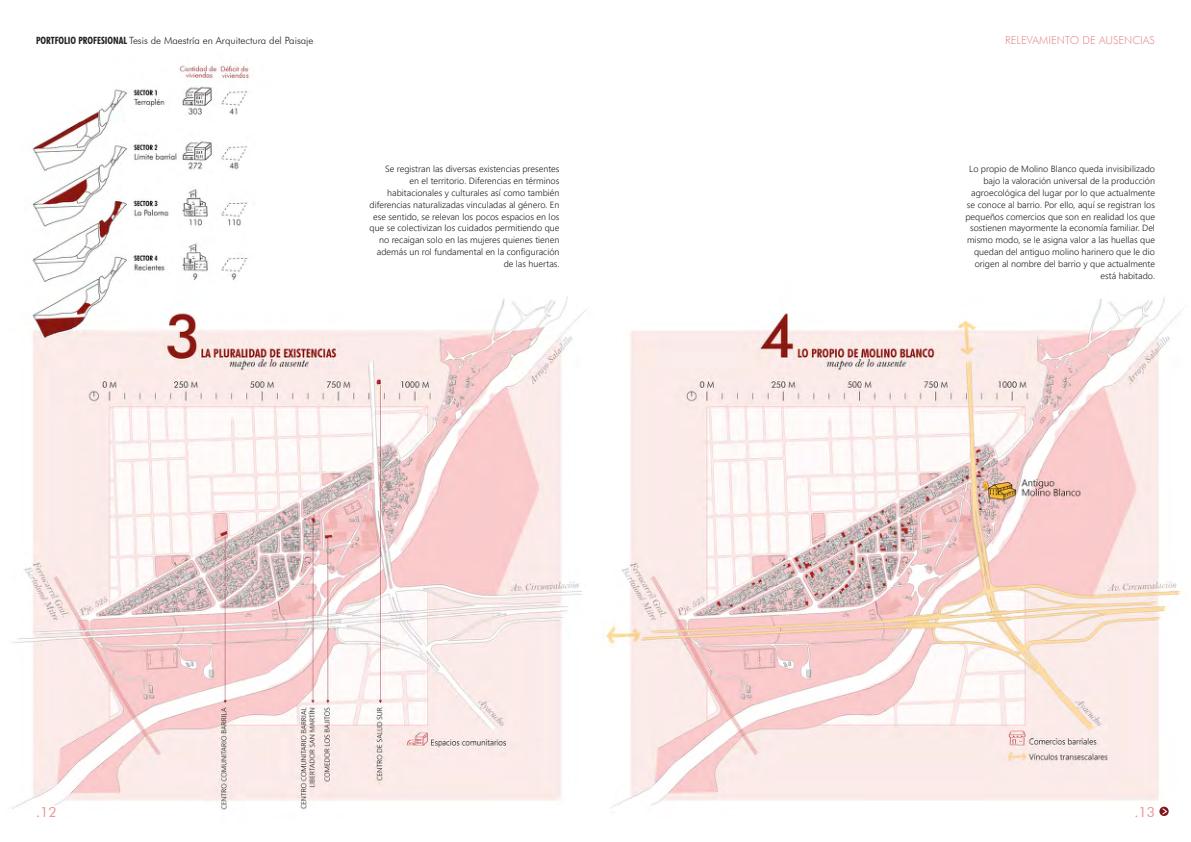
<style>
.page{position:relative;width:1191px;height:842px;background:#fff}
.page>*{position:absolute;margin:0;border:0;box-sizing:border-box;transform-origin:0 0}
.numeros_de_pagina{font:14px "Futura BT";color:#ea9695}
.t1{font:300 11px "Futura BT";color:#e89595}
.t2{font:300 10px "Futura BT";color:#231f20}
.Texto_base{font:300 9px/11.8px "Nirmala UI";color:#231f20;text-align:right}
.s1{font-weight:700;font-stretch:condensed}
</style>
<div class="page">
<img style="left:12px;top:65px;width:1171px;height:751px">
<svg style="left:1159px;top:807px;width:9px;height:9px"></svg>
<svg style="left:1161px;top:808px;width:6px;height:7px"></svg>
<p class="t2" style="left:36px;top:34px;width:279px"><span class="s1">PORTFOLIO PROFESIONAL</span> Tesis de Maestría en Arquitectura del Paisaje</p>
<p class="t1" style="left:1005px;top:34px;width:151px">RELEVAMIENTO DE AUSENCIAS</p>
<p class="Texto_base" style="left:369px;top:163px;width:191px">Se registran las diversas existencias presentes<br>en el territorio. Diferencias en términos habitacionales y culturales así como también diferencias naturalizadas vinculadas al género. En ese sentido, se relevan los pocos espacios en los que se colectivizan los cuidados permitiendo que no recaigan solo en las mujeres quienes tienen además un rol fundamental en la configuración de las huertas.</p>
<p class="Texto_base" style="left:965px;top:163px;width:191px">Lo propio de Molino Blanco queda invisibilizado bajo la valoración universal de la producción agroecológica del lugar por lo que actualmente se conoce al barrio. Por ello, aquí se registran los pequeños comercios que son en realidad los que sostienen mayormente la economía familiar. Del mismo modo, se le asigna valor a las huellas que quedan del antiguo molino harinero que le dio origen al nombre del barrio y que actualmente está habitado.</p>
<p class="numeros_de_pagina" style="left:36px;top:803px;width:22px">.12</p>
<p class="numeros_de_pagina" style="left:1134px;top:803px;width:22px">.13</p>
<h1 class="numeros_de_pagina" style="left:40px;top:803px;width:26px">012</h1>
<h1 class="numeros_de_pagina" style="left:1126px;top:803px;width:14px">.0</h1>
</div>
